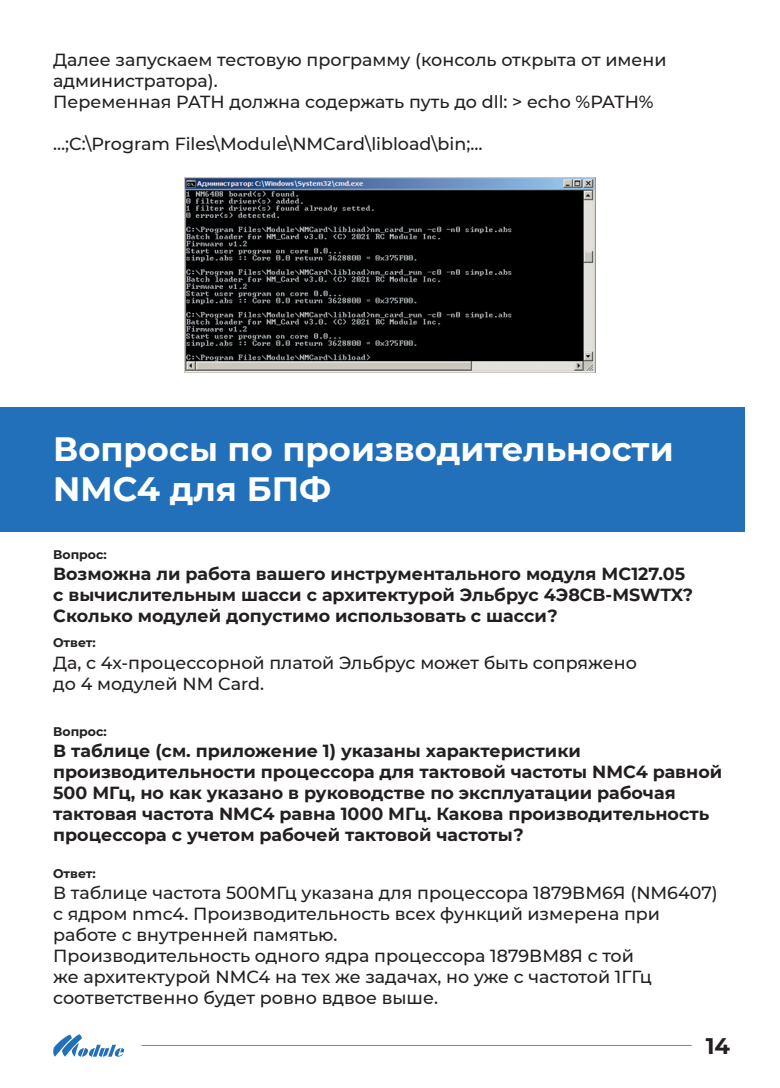
<style>
.page{position:relative;width:780px;height:1088px;background:#fff}
.page>*{position:absolute;margin:0;border:0;box-sizing:border-box;transform-origin:0 0}
.t1{font:700 33.75px/40.5px "Montserrat";color:#fff}
.t2{font:700 22.5px "Montserrat";color:#231f20}
.t3{font:500 17.5px/21px "Montserrat";color:#231f20}
.t4{font:700 17.5px/21px "Montserrat";color:#231f20}
.t5{font:700 12.5px "Montserrat";color:#231f20}
</style>
<div class="page">
<svg style="left:53px;top:1034px;width:71px;height:23px"></svg>
<hr style="left:142px;top:1045px;width:549px;height:1px;background:#808285">
<img style="left:184px;top:177px;width:411px;height:195px">
<div style="left:0;top:407px;width:744px;height:124px;background:#2170b9"></div>
<p class="t3" style="left:53px;top:49px;width:615px">Далее запускаем тестовую программу (консоль открыта от имени администратора).<br>Переменная PATH должна содержать путь до dll: &gt; echo %PATH%</p>
<p class="t3" style="left:53px;top:133px;width:431px">…;C:\Program Files\Module\NMCard\libload\bin;…</p>
<h1 class="t1" style="left:53px;top:427px;width:622px">Вопросы по производительности<br>NMC4 для БПФ</h1>
<p class="t5" style="left:53px;top:545px;width:55px">Вопрос:</p>
<p class="t4" style="left:53px;top:562px;width:641px">Возможна ли работа вашего инструментального модуля МС127.05 с вычислительным шасси с архитектурой Эльбрус 4Э8СВ-MSWTX?<br>Cколько модулей допустимо использовать с шасси?</p>
<p class="t5" style="left:53px;top:634px;width:44px">Ответ:</p>
<p class="t3" style="left:53px;top:651px;width:585px">Да, с 4х-процессорной платой Эльбрус может быть сопряжено до 4 модулей NM Card.</p>
<p class="t5" style="left:53px;top:722px;width:55px">Вопрос:</p>
<p class="t4" style="left:53px;top:739px;width:670px">В таблице (см. приложение 1) указаны характеристики производительности процессора для тактовой частоты NMC4 равной 500 МГц, но как указано в руководстве по эксплуатации рабочая тактовая частота NMC4 равна 1000 МГц. Какова производительность процессора с учетом рабочей тактовой частоты?</p>
<p class="t5" style="left:53px;top:864px;width:44px">Ответ:</p>
<p class="t3" style="left:53px;top:881px;width:666px">В таблице частота 500МГц указана для процессора 1879ВМ6Я (NM6407) с ядром nmc4. Производительность всех функций измерена при работе с внутренней памятью.<br>Производительность одного ядра процессора 1879ВМ8Я с той<br>же архитектурой NMC4 на тех же задачах, но уже с частотой 1ГГц соответственно будет ровно вдвое выше.</p>
<p class="t2" style="left:705px;top:1029px;width:26px">14</p>
</div>
